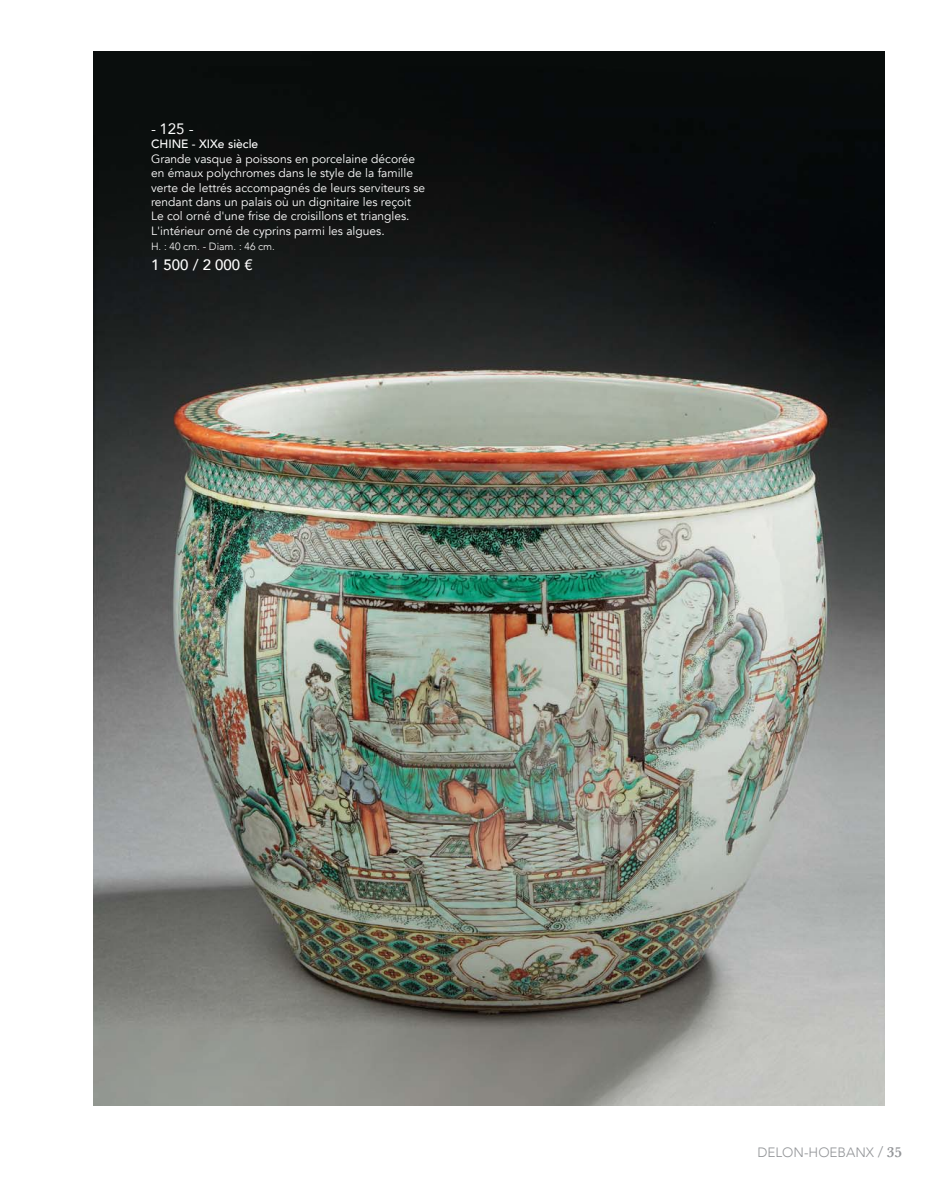
<style>
.page{position:relative;width:936px;height:1191px;background:#fff}
.page>*{position:absolute;margin:0;border:0;box-sizing:border-box;transform-origin:0 0}
.t1{font:500 15px "Avenir";color:#fff}
.t2{font:15px "Avenir";color:#fff}
.t3{font:300 13.5px "Avenir";color:#939598}
.t4{font:12px/14.4px "Avenir";color:#fff}
.t5{font:500 12px "Avenir";color:#fff}
.t6{font:300 10.5px "Avenir";color:#fff}
.s1{font-size:15px}
.s2{font-family:"Baskerville";font-weight:600;font-size:15px}
</style>
<div class="page">
<img style="left:94px;top:51px;width:790px;height:1055px">
<p class="t2" style="left:151px;top:119px;width:44px">- 125 -</p>
<p class="t5" style="left:151px;top:136px;width:109px">CHINE - XIXe siècle</p>
<p class="t4" style="left:151px;top:152px;width:275px">Grande vasque à poissons en porcelaine décorée en émaux polychromes dans le style de la famille verte de lettrés accompagnés de leurs serviteurs se rendant dans un palais où un dignitaire les reçoit Le col orné d'une frise de croisillons et triangles.<br>L'intérieur orné de cyprins parmi les algues.</p>
<p class="t6" style="left:151px;top:239px;width:125px">H. : 40 cm. - Diam. : 46 cm.</p>
<p class="t1" style="left:151px;top:255px;width:103px">1 500 / 2 000 €</p>
<p class="t3" style="left:757px;top:1143px;width:146px">DELON-HOEBANX <span class="s1">/</span> <span class="s2">35</span></p>
</div>
